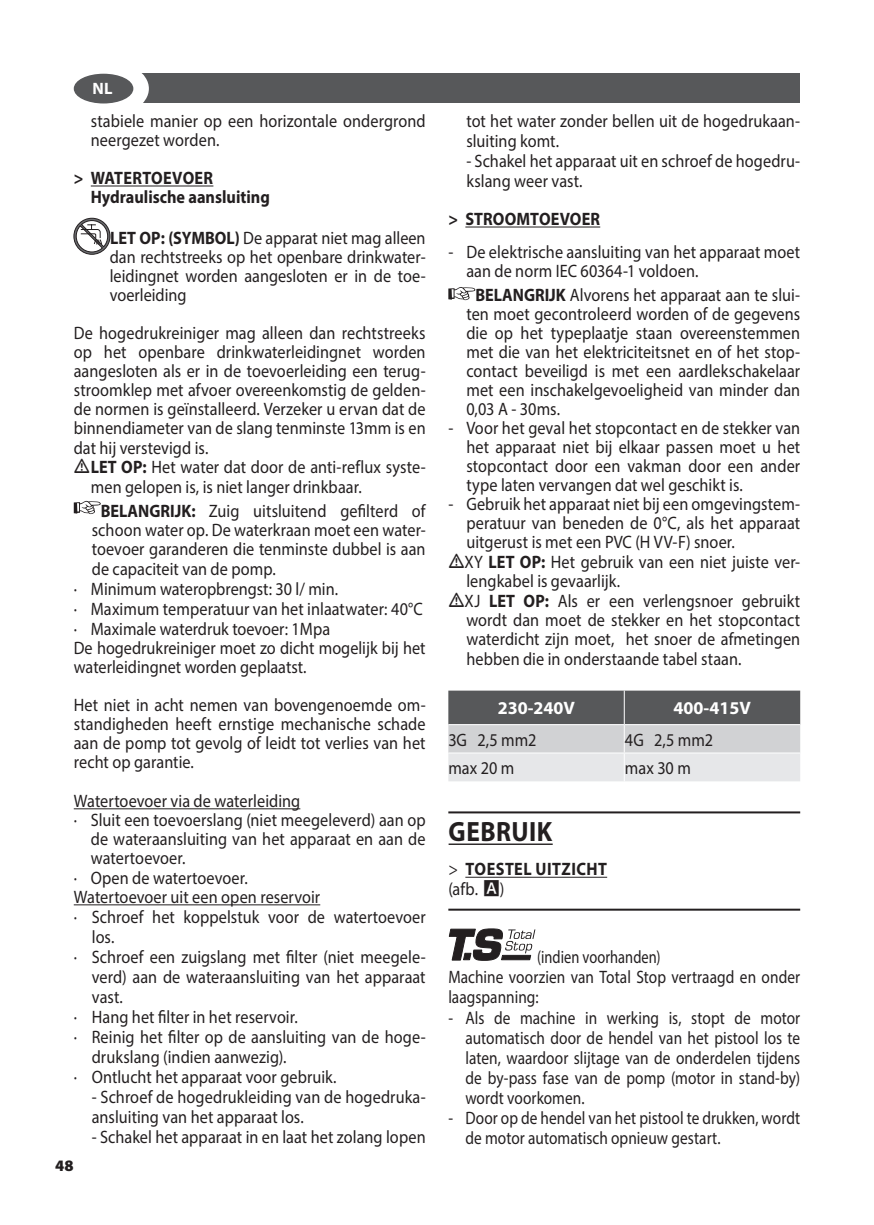
<style>
.page{position:relative;width:874px;height:1225px;background:#fff}
.page>*{position:absolute;margin:0;border:0;box-sizing:border-box;transform-origin:0 0}
.t1{font:700 28px "Myriad Pro";letter-spacing:.02em;color:#231f20;scale:.9 1}
.t2{font:18px/19px "Myriad Pro";letter-spacing:.005em;color:#231f20;scale:.9 1}
.t3{font:18px/20px "Myriad Pro";letter-spacing:.005em;color:#231f20;text-align:justify;scale:.85 1}
.t4{font:18px/20px "Myriad Pro";letter-spacing:.005em;color:#231f20;scale:.8 1}
.t5{font:700 18px/19px "Myriad Pro";letter-spacing:.005em;color:#231f20;scale:.9 1}
.t6{font:700 18px/20px "Myriad Pro";letter-spacing:.03em;color:#231f20;scale:.9 1}
.t7{font:700 18px "Myriad Pro";color:#fff}
.t8{font:700 16.4px "Myriad Pro";color:#fff}
.t9{font:900 16px "Myriad Pro";color:#231f20}
.s1{font-weight:700}
.s2{font-weight:400}
.s3{font-family:"Hira Kaku Pro W6";font-weight:400}
</style>
<div class="page">
<div style="left:133px;top:74px;width:666px;height:29px;background:#57585a"></div>
<div style="left:62px;top:60px;width:87px;height:57px;background:#fff;border-radius:50%"></div>
<hr style="left:465px;top:226px;width:135px;height:1px;background:#231f20">
<hr style="left:448px;top:843px;width:104px;height:2px;background:#231f20">
<hr style="left:465px;top:876px;width:142px;height:1px;background:#231f20">
<svg style="left:448px;top:287px;width:27px;height:13px"></svg>
<svg style="left:448px;top:690px;width:351px;height:91px;background:#acadaf"></svg>
<hr style="left:448px;top:811px;width:351px;height:2px;background:#231f20">
<hr style="left:448px;top:908px;width:351px;height:2px;background:#231f20">
<svg style="left:448px;top:928px;width:87px;height:33px"></svg>
<hr style="left:91px;top:185px;width:122px;height:1px;background:#231f20">
<hr style="left:74px;top:808px;width:226px;height:1px;background:#231f20">
<hr style="left:74px;top:904px;width:246px;height:1px;background:#231f20">
<div style="left:74px;top:218px;width:36px;height:36px;border:1px solid #231f20;border-radius:50%"></div>
<svg style="left:76px;top:220px;width:32px;height:32px"></svg>
<svg style="left:74px;top:501px;width:27px;height:13px"></svg>
<div style="left:74px;top:74px;width:58px;height:29px;background:#57585a;border-radius:50%"></div>
<div style="left:74px;top:74px;width:59px;height:29px;border:2px solid #57585a;border-radius:50%"></div>
<p class="t8" style="left:93px;top:79px;width:21px">NL</p>
<p class="t2" style="left:91px;top:112px;width:373px">stabiele manier op een horizontale ondergrond neergezet worden.</p>
<p class="t5" style="left:91px;top:169px;width:200px;text-indent:-17px">&gt; WATERTOEVOER<br>Hydraulische aansluiting</p>
<p class="t2" style="left:110px;top:229px;width:352px;text-align:justify"><span class="s1">LET OP: (SYMBOL)</span> De apparat niet mag alleen dan rechtstreeks op het openbare drinkwater&shy;leidingnet worden aangesloten er in de toe&shy;voerleiding</p>
<p class="t2" style="left:74px;top:324px;width:392px;text-align:justify">De hogedrukreiniger mag alleen dan rechtstreeks op het openbare drinkwaterleidingnet worden aangesloten als er in de toevoerleiding een terug&shy;stroomklep met afvoer overeenkomstig de gelden&shy;de normen is geïnstalleerd. Verzeker u ervan dat de binnendiameter van de slang tenminste 13mm is en dat hij verstevigd is.</p>
<p class="t2" style="left:91px;top:457px;width:373px;line-height:20px;text-indent:-17px">•<span class="s1">LET OP:</span> Het water dat door de anti-reflux syste&shy;men gelopen is, is niet langer drinkbaar.</p>
<p class="t2" style="left:101px;top:502px;width:362px"><span class="s1">BELANGRIJK:</span> Zuig uitsluitend gefilterd of</p>
<p class="t2" style="left:92px;top:521px;width:372px">schoon water op. De waterkraan moet een water-</p>
<p class="t2" style="left:92px;top:540px;width:372px">toevoer garanderen die tenminste dubbel is aan</p>
<p class="t2" style="left:92px;top:560px;width:206px">de capaciteit van de pomp.</p>
<p class="t2" style="left:74px;top:580px;width:295px">· Minimum wateropbrengst: 30 l/ min.</p>
<p class="t2" style="left:74px;top:600px;width:389px">· Maximum temperatuur van het inlaatwater: 40°C</p>
<p class="t2" style="left:74px;top:620px;width:286px">· Maximale waterdruk toevoer: 1Mpa</p>
<p class="t2" style="left:74px;top:639px;width:392px">De hogedrukreiniger moet zo dicht mogelijk bij het</p>
<p class="t2" style="left:74px;top:658px;width:260px">waterleidingnet worden geplaatst.</p>
<p class="t2" style="left:74px;top:696px;width:392px;text-align:justify">Het niet in acht nemen van bovengenoemde om&shy;standigheden heeft ernstige mechanische schade aan de pomp tot gevolg of leidt tot verlies van het recht op garantie.</p>
<p class="t2" style="left:74px;top:792px;width:253px">Watertoevoer via de waterleiding</p>
<p class="t2" style="left:74px;top:811px;width:392px">· Sluit een toevoerslang (niet meegeleverd) aan op</p>
<p class="t2" style="left:91px;top:830px;width:373px">de wateraansluiting van het apparaat en aan de</p>
<p class="t2" style="left:91px;top:849px;width:107px">watertoevoer.</p>
<p class="t2" style="left:74px;top:869px;width:195px">· Open de watertoevoer.</p>
<p class="t2" style="left:74px;top:888px;width:275px">Watertoevoer uit een open reservoir</p>
<p class="t2" style="left:74px;top:908px;width:392px">· Schroef het koppelstuk voor de watertoevoer</p>
<p class="t2" style="left:92px;top:928px;width:27px">los.</p>
<p class="t2" style="left:74px;top:948px;width:392px">· Schroef een zuigslang met filter (niet meegele-</p>
<p class="t2" style="left:92px;top:968px;width:372px">verd) aan de wateraansluiting van het apparaat</p>
<p class="t2" style="left:92px;top:988px;width:36px">vast.</p>
<p class="t2" style="left:74px;top:1008px;width:250px">· Hang het filter in het reservoir.</p>
<p class="t2" style="left:74px;top:1028px;width:392px">· Reinig het filter op de aansluiting van de hoge-</p>
<p class="t2" style="left:92px;top:1048px;width:218px">drukslang (indien aanwezig).</p>
<p class="t2" style="left:74px;top:1068px;width:293px">· Ontlucht het apparaat voor gebruik.</p>
<p class="t2" style="left:92px;top:1087px;width:372px;line-height:20px">- Schroef de hogedrukleiding van de hogedruka&shy;ansluiting van het apparaat los.</p>
<p class="t2" style="left:92px;top:1128px;width:372px">- Schakel het apparaat in en laat het zolang lopen</p>
<p class="t9" style="left:55px;top:1155px;width:20px">48</p>
<p class="t2" style="left:466px;top:112px;width:372px;line-height:20px">tot het water zonder bellen uit de hogedrukaan&shy;sluiting komt.</p>
<p class="t2" style="left:466px;top:152px;width:372px;line-height:20px">- Schakel het apparaat uit en schroef de hogedru&shy;kslang weer vast.</p>
<p class="t5" style="left:448px;top:210px;width:170px">&gt; STROOMTOEVOER</p>
<p class="t2" style="left:466px;top:243px;width:372px;text-indent:-18px">- De elektrische aansluiting van het apparaat moet aan de norm IEC 60364-1 voldoen.</p>
<p class="t2" style="left:466px;top:286px;width:372px;text-align:justify;text-indent:9px"><span class="s1">BELANGRIJK</span> Alvorens het apparaat aan te slui&shy;ten moet gecontroleerd worden of de gegevens die op het typeplaatje staan overeenstemmen met die van het elektriciteitsnet en of het stop&shy;contact beveiligd is met een aardlekschakelaar met een inschakelgevoeligheid van minder dan 0,03 A - 30ms.</p>
<p class="t2" style="left:466px;top:419px;width:372px;text-align:justify;text-indent:-18px">- Voor het geval het stopcontact en de stekker van het apparaat niet bij elkaar passen moet u het stopcontact door een vakman door een ander type laten vervangen dat wel geschikt is.</p>
<p class="t2" style="left:466px;top:495px;width:372px;text-align:justify;text-indent:-18px">- Gebruik het apparaat niet bij een omgevingstem&shy;peratuur van beneden de 0°C, als het apparaat uitgerust is met een PVC (H VV-F) snoer.</p>
<p class="t2" style="left:466px;top:553px;width:372px;text-indent:-18px">•XY <span class="s1">LET OP:</span> Het gebruik van een niet juiste ver&shy;lengkabel is gevaarlijk.</p>
<p class="t2" style="left:466px;top:592px;width:372px;text-align:justify;text-indent:-18px">•XJ <span class="s1">LET OP:</span> Als er een verlengsnoer gebruikt wordt dan moet de stekker en het stopcontact waterdicht zijn moet, het snoer de afmetingen hebben die in onderstaande tabel staan.</p>
<p class="t7" style="left:497px;top:698px;width:79px">230-240V</p>
<p class="t7" style="left:673px;top:698px;width:79px">400-415V</p>
<p class="t2" style="left:448px;top:730px;width:99px">3G 2,5 mm2</p>
<p class="t2" style="left:624px;top:730px;width:100px">4G 2,5 mm2</p>
<p class="t2" style="left:448px;top:759px;width:75px">max 20 m</p>
<p class="t2" style="left:624px;top:759px;width:75px">max 30 m</p>
<h1 class="t1" style="left:448px;top:816px;width:117px">GEBRUIK</h1>
<p class="t6" style="left:448px;top:859px;width:178px"><span class="s2">&gt;</span> TOESTEL UITZICHT <span class="s2">(afb.</span> <span class="s3">A</span><span class="s2">)</span></p>
<p class="t4" style="left:448px;top:948px;width:441px;text-indent:89px">(indien voorhanden)<br>Machine voorzien van Total Stop vertraagd en onder laagspanning:</p>
<p class="t3" style="left:465px;top:1008px;width:395px;text-indent:-17px">- Als de machine in werking is, stopt de motor automatisch door de hendel van het pistool los te laten, waardoor slijtage van de onderdelen tijdens de by-pass fase van de pomp (motor in stand-by) wordt voorkomen.</p>
<p class="t3" style="left:465px;top:1108px;width:395px;text-indent:-17px">- Door op de hendel van het pistool te drukken, wordt de motor automatisch opnieuw gestart.</p>
</div>
